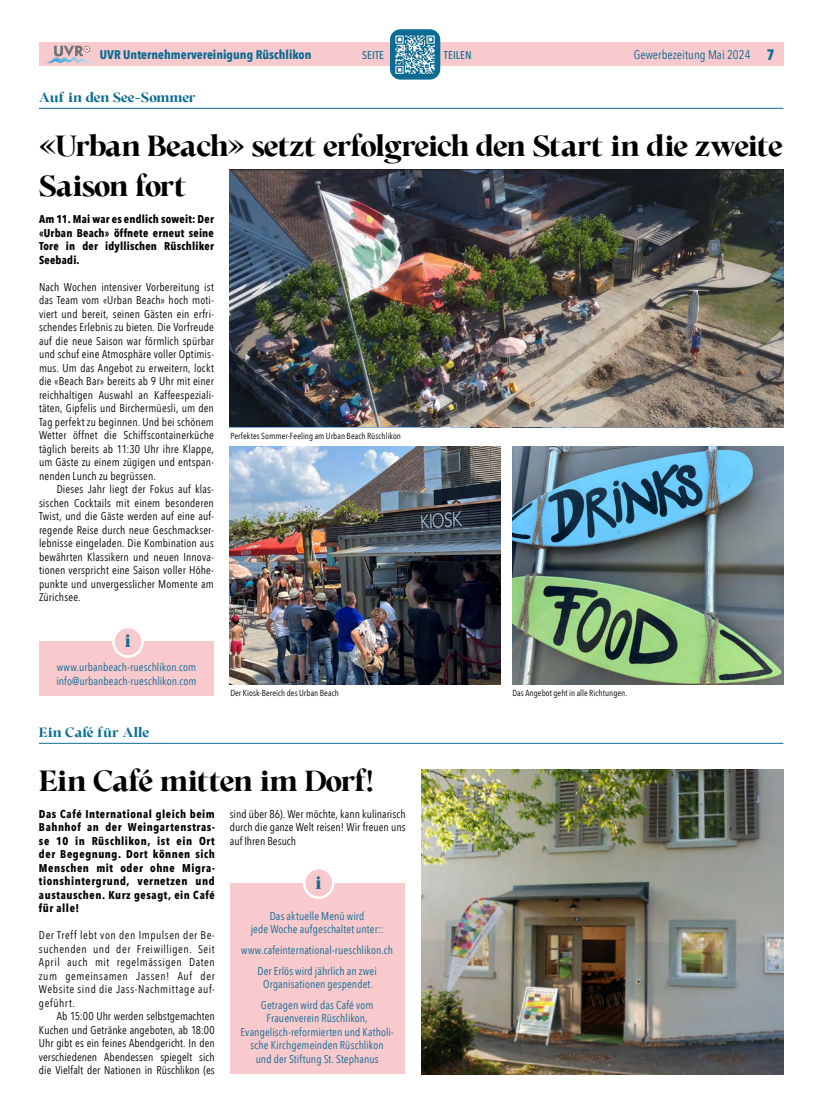
<style>
.page{position:relative;width:833px;height:1117px;background:#fff}
.page>*{position:absolute;margin:0;border:0;box-sizing:border-box;transform-origin:0 0}
.t1{font:700 32.5px/40.5px "Cita Pro";letter-spacing:-.04em;color:#000}
.t2{font:700 20px "Cita Pro";color:#0a6c93}
.t3{font:700 15px "Cita Pro";letter-spacing:-.015em;color:#0a6c93}
.t4{font:700 12.5px "Avenir Next Condensed";color:#0a6c93}
.t5{font:12.5px "Avenir Next Condensed";color:#0a6c93}
.t6{font:11.25px/13.5px "Avenir Next Condensed";letter-spacing:.01em;color:#000;text-align:justify}
.t7{font:11.25px/13.5px "Avenir Next Condensed";letter-spacing:.01em;color:#0a6c93;text-align:center}
.t8{font:700 11.25px/13.5px "Avenir Next Condensed";letter-spacing:.03em;color:#000;text-align:justify}
.t9{font:500 11.25px "Avenir Next Condensed";letter-spacing:.005em;color:#0a6c93}
.t10{font:8.75px "Avenir Next Condensed";letter-spacing:.01em;color:#000}
.s1{font-weight:700;font-size:15px}
</style>
<div class="page">
<div style="left:39px;top:43px;width:744px;height:23px;background:#f8c9cd"></div>
<svg style="left:46px;top:46px;width:46px;height:17px"></svg>
<div style="left:390px;top:29px;width:50px;height:51px;background:#0a6c93;border-radius:11px"></div>
<hr style="left:39px;top:108px;width:744px;height:1px;background:#0a6c93">
<hr style="left:39px;top:742px;width:744px;height:1px;background:#0a6c93">
<img style="left:230px;top:169px;width:553px;height:259px">
<img style="left:230px;top:446px;width:270px;height:239px">
<img style="left:512px;top:446px;width:271px;height:239px">
<div style="left:39px;top:641px;width:175px;height:33px;background:#f8c9cd"></div>
<div style="left:39px;top:649px;width:175px;height:46px;background:#f8c9cd"></div>
<div style="left:113px;top:627px;width:29px;height:29px;background:#f8c9cd;border-radius:50%"></div>
<div style="left:112px;top:625px;width:32px;height:32px;border:2px solid #fff;border-radius:50%"></div>
<div style="left:230px;top:882px;width:174px;height:33px;background:#f8c9cd"></div>
<div style="left:230px;top:911px;width:174px;height:33px;background:#f8c9cd"></div>
<div style="left:230px;top:931px;width:174px;height:33px;background:#f8c9cd"></div>
<div style="left:230px;top:952px;width:174px;height:33px;background:#f8c9cd"></div>
<div style="left:230px;top:965px;width:174px;height:34px;background:#f8c9cd"></div>
<div style="left:230px;top:986px;width:174px;height:33px;background:#f8c9cd"></div>
<div style="left:230px;top:1013px;width:174px;height:47px;background:#f8c9cd"></div>
<div style="left:230px;top:1040px;width:174px;height:33px;background:#f8c9cd"></div>
<div style="left:304px;top:868px;width:29px;height:29px;background:#f8c9cd;border-radius:50%"></div>
<div style="left:303px;top:866px;width:31px;height:32px;border:2px solid #fff;border-radius:50%"></div>
<img style="left:422px;top:769px;width:361px;height:305px">
<img style="left:395px;top:35px;width:40px;height:39px">
<p class="t4" style="left:100px;top:47px;width:213px">UVR Unternehmervereinigung Rüschlikon</p>
<p class="t9" style="left:362px;top:48px;width:23px">SEITE</p>
<p class="t9" style="left:444px;top:48px;width:29px">TEILEN</p>
<p class="t5" style="left:634px;top:44px;width:143px">Gewerbezeitung Mai 2024 <span class="s1">7</span></p>
<h3 class="t3" style="left:39px;top:87px;width:158px">Auf in den See-Sommer</h3>
<h1 class="t1" style="left:39px;top:125px;width:745px">«Urban Beach» setzt erfolgreich den Start in die zweite<br>Saison fort</h1>
<p class="t8" style="left:39px;top:212px;width:176px">Am 11. Mai war es endlich soweit: Der «Urban Beach» öffnete erneut seine Tore in der idyllischen Rüschliker Seebadi.</p>
<p class="t6" style="left:39px;top:279px;width:176px">Nach Wochen intensiver Vorbereitung ist das Team vom «Urban Beach» hoch moti&shy;viert und bereit, seinen Gästen ein erfri&shy;schendes Erlebnis zu bieten. Die Vorfreude auf die neue Saison war förmlich spürbar und schuf eine Atmosphäre voller Optimis&shy;mus. Um das Angebot zu erweitern, lockt die «Beach Bar» bereits ab 9 Uhr mit einer reichhaltigen Auswahl an Kaffeespeziali&shy;täten, Gipfelis und Birchermüesli, um den Tag perfekt zu beginnen. Und bei schönem Wetter öffnet die Schiffscontainerküche täglich bereits ab 11:30 Uhr ihre Klappe, um Gäste zu einem zügigen und entspan&shy;nenden Lunch zu begrüssen.</p>
<p class="t6" style="left:39px;top:482px;width:176px;text-indent:18px">Dieses Jahr liegt der Fokus auf klas&shy;sischen Cocktails mit einem besonderen Twist, und die Gäste werden auf eine auf&shy;regende Reise durch neue Geschmackser&shy;lebnisse eingeladen. Die Kombination aus bewährten Klassikern und neuen Innova&shy;tionen verspricht eine Saison voller Höhe&shy;punkte und unvergesslicher Momente am Zürichsee.</p>
<h2 class="t2" style="left:124px;top:628px;width:8px">i</h2>
<p class="t7" style="left:56px;top:660px;width:142px;text-align:left">www.urbanbeach-rueschlikon.com info@urbanbeach-rueschlikon.com</p>
<h3 class="t3" style="left:39px;top:722px;width:112px">Ein Café für Alle</h3>
<p class="t10" style="left:230px;top:428px;width:172px">Perfektes Sommer-Feeling am Urban Beach Rüschlikon</p>
<p class="t10" style="left:230px;top:685px;width:110px">Der Kiosk-Bereich des Urban Beach</p>
<p class="t10" style="left:512px;top:685px;width:116px">Das Angebot geht in alle Richtungen.</p>
<h1 class="t1" style="left:39px;top:759px;width:336px">Ein Café mitten im Dorf!</h1>
<p class="t8" style="left:39px;top:806px;width:177px">Das Café International gleich beim Bahnhof an der Weingartenstras&shy;se 10 in Rüschlikon, ist ein Ort der Begegnung. Dort können sich Menschen mit oder ohne Migra&shy;tionshintergrund, vernetzen und austauschen. Kurz gesagt, ein Café für alle!</p>
<p class="t6" style="left:39px;top:927px;width:177px">Der Treff lebt von den Impulsen der Be&shy;suchenden und der Freiwilligen. Seit April auch mit regelmässigen Daten zum gemeinsamen Jassen! Auf der Website sind die Jass-Nachmittage auf&shy;geführt.</p>
<p class="t6" style="left:39px;top:1008px;width:177px;text-indent:18px">Ab 15:00 Uhr werden selbstgemachten Kuchen und Getränke angeboten, ab 18:00<br>Uhr gibt es ein feines Abendgericht. In den verschiedenen Abendessen spiegelt sich die Vielfalt der Nationen in Rüschlikon (es</p>
<p class="t6" style="left:230px;top:806px;width:177px">sind über 86). Wer möchte, kann kulinarisch durch die ganze Welt reisen! Wir freuen uns auf Ihren Besuch</p>
<h2 class="t2" style="left:315px;top:869px;width:8px">i</h2>
<p class="t7" style="left:251px;top:908px;width:134px">Das aktuelle Menü wird<br>jede Woche aufgeschaltet unter::</p>
<p class="t7" style="left:241px;top:938px;width:153px;line-height:20.6px">www.cafeinternational-rueschlikon.ch<br>Der Erlös wird jährlich an zwei</p>
<p class="t7" style="left:261px;top:973px;width:114px;line-height:20.6px;text-align:left">Organisationen gespendet.<br>Getragen wird das Café vom</p>
<p class="t7" style="left:240px;top:1010px;width:155px">Frauenverein Rüschlikon, Evangelisch-reformierten und Katholi&shy;sche Kirchgemeinden Rüschlikon<br>und der Stiftung St. Stephanus</p>
</div>
